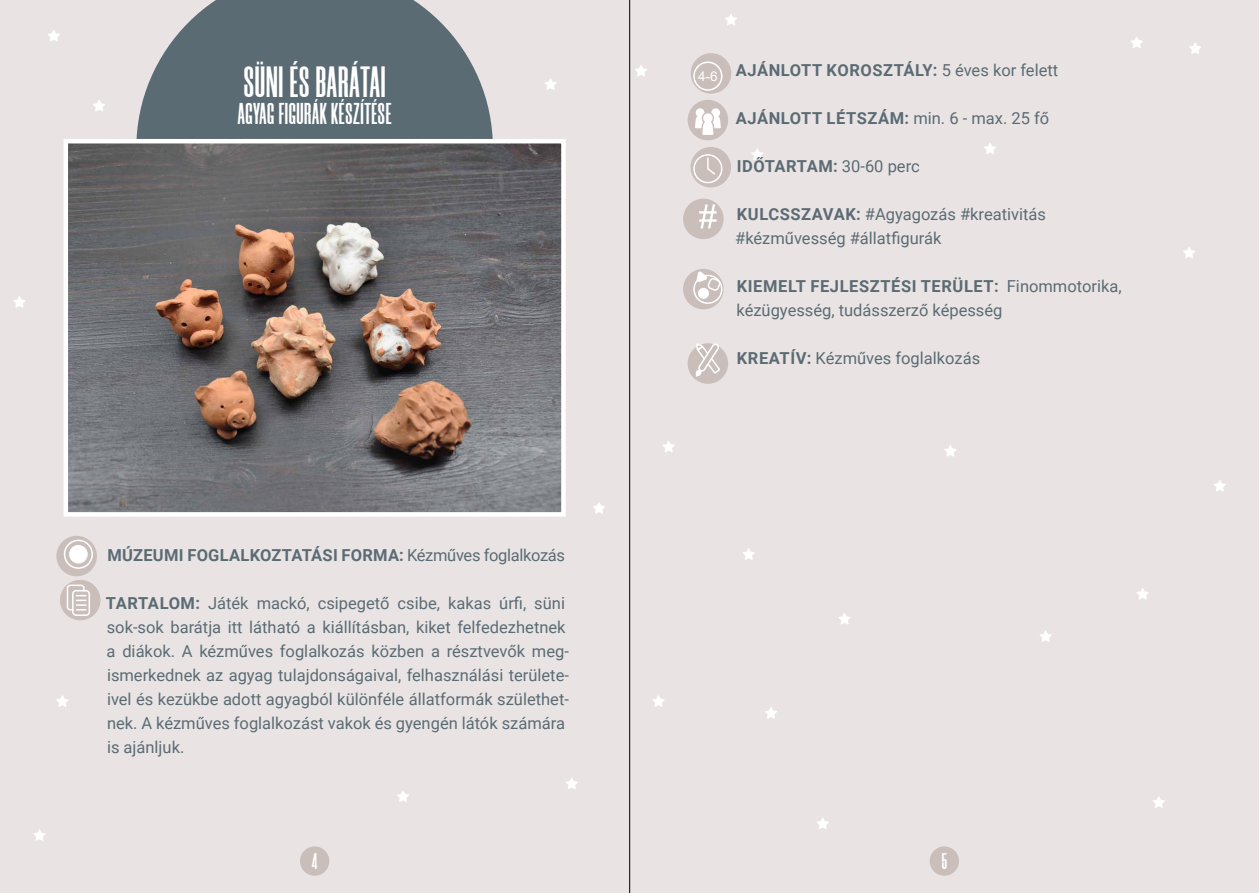
<style>
.page{position:relative;width:1259px;height:893px;background:#e9e4e3}
.page>*{position:absolute;margin:0;border:0;box-sizing:border-box;transform-origin:0 0}
.t1{font:700 43.5px "Morganite";letter-spacing:.02em;color:#fff}
.t2{font:700 30px "Morganite";letter-spacing:.02em;color:#fff}
.t3{font:700 22.5px "Morganite";color:#fff}
.t4{font:16.5px/24px "Roboto";color:#5b6b74}
.t5{font:700 16.5px "Roboto";letter-spacing:.015em;color:#5b6b74}
.t6{font:700 16.5px "Roboto";letter-spacing:.035em;color:#5b6b74}
.t7{font:13.5px "Arial";color:#fff}
.s1{font-weight:400}
.s2{font-weight:700}
</style>
<div class="page">
<svg style="left:663px;top:441px;width:12px;height:11px"></svg>
<svg style="left:838px;top:613px;width:13px;height:12px"></svg>
<svg style="left:743px;top:548px;width:12px;height:12px"></svg>
<svg style="left:765px;top:707px;width:12px;height:12px"></svg>
<svg style="left:653px;top:695px;width:11px;height:12px"></svg>
<svg style="left:1137px;top:588px;width:12px;height:12px"></svg>
<svg style="left:944px;top:445px;width:12px;height:12px"></svg>
<svg style="left:1214px;top:480px;width:12px;height:12px"></svg>
<svg style="left:1183px;top:247px;width:12px;height:11px"></svg>
<svg style="left:1131px;top:37px;width:12px;height:11px"></svg>
<svg style="left:1189px;top:43px;width:12px;height:11px"></svg>
<svg style="left:1040px;top:630px;width:12px;height:12px"></svg>
<svg style="left:1153px;top:796px;width:12px;height:12px"></svg>
<svg style="left:817px;top:818px;width:12px;height:11px"></svg>
<svg style="left:984px;top:143px;width:12px;height:11px"></svg>
<svg style="left:751px;top:148px;width:12px;height:12px"></svg>
<svg style="left:725px;top:14px;width:12px;height:11px"></svg>
<svg style="left:635px;top:65px;width:12px;height:12px"></svg>
<svg style="left:545px;top:78px;width:11px;height:12px"></svg>
<svg style="left:48px;top:30px;width:12px;height:11px"></svg>
<svg style="left:93px;top:100px;width:12px;height:12px"></svg>
<svg style="left:13px;top:296px;width:13px;height:12px"></svg>
<svg style="left:566px;top:778px;width:12px;height:11px"></svg>
<svg style="left:593px;top:502px;width:12px;height:12px"></svg>
<svg style="left:397px;top:791px;width:12px;height:11px"></svg>
<svg style="left:57px;top:695px;width:11px;height:12px"></svg>
<svg style="left:34px;top:829px;width:12px;height:12px"></svg>
<svg style="left:136px;top:0;width:357px;height:139px;background:#6f7c83"></svg>
<img style="left:69px;top:144px;width:492px;height:368px">
<div style="left:64px;top:139px;width:502px;height:378px;border:4px solid #fff"></div>
<div style="left:56px;top:536px;width:41px;height:40px;background:#cabeba;border-radius:50%"></div>
<div style="left:60px;top:580px;width:40px;height:40px;background:#cabeba;border-radius:50%"></div>
<div style="left:64px;top:540px;width:29px;height:29px;border:2px solid #fff;border-radius:50%"></div>
<div style="left:69px;top:545px;width:19px;height:19px;background:#fff;border-radius:50%"></div>
<svg style="left:66px;top:584px;width:24px;height:33px"></svg>
<div style="left:687px;top:343px;width:41px;height:41px;background:#cabeba;border-radius:50%"></div>
<div style="left:683px;top:269px;width:40px;height:40px;background:#cabeba;border-radius:50%"></div>
<div style="left:683px;top:199px;width:40px;height:40px;background:#cabeba;border-radius:50%"></div>
<div style="left:690px;top:147px;width:41px;height:40px;background:#cabeba;border-radius:50%"></div>
<div style="left:687px;top:100px;width:41px;height:40px;background:#cabeba;border-radius:50%"></div>
<div style="left:691px;top:53px;width:40px;height:41px;background:#cabeba;border-radius:50%"></div>
<svg style="left:692px;top:153px;width:31px;height:31px"></svg>
<div style="left:693px;top:62px;width:29px;height:29px;border:2px solid #fff;border-radius:50%"></div>
<svg style="left:695px;top:108px;width:26px;height:27px"></svg>
<svg style="left:699px;top:204px;width:17px;height:24px"></svg>
<div style="left:693px;top:275px;width:29px;height:29px;border:2px solid #fff;border-radius:50%"></div>
<div style="left:698px;top:288px;width:11px;height:11px;background:#fff;border-radius:50%"></div>
<svg style="left:696px;top:271px;width:25px;height:21px"></svg>
<svg style="left:695px;top:343px;width:26px;height:34px"></svg>
<div style="left:300px;top:846px;width:29px;height:30px;background:#cabeba;border-radius:50%"></div>
<div style="left:929px;top:846px;width:30px;height:30px;background:#cabeba;border-radius:50%"></div>
<hr style="left:629px;top:0;width:1px;height:893px;background:#000">
<h1 class="t1" style="left:244px;top:59px;width:143px">SÜNI ÉS BARÁTAI</h1>
<h2 class="t2" style="left:238px;top:98px;width:155px">AGYAG FIGURÁK KÉSZÍTÉSE</h2>
<p class="t5" style="left:107px;top:543px;width:459px">MÚZEUMI FOGLALKOZTATÁSI FORMA: <span class="s1">Kézműves foglalkozás</span></p>
<p class="t4" style="left:106px;top:590px;width:464px"><span class="s2">TARTALOM:</span> Játék mackó, csipegető csibe, kakas úrfi, süni sok-sok barátja itt látható a kiállításban, kiket felfedezhetnek a diákok. A kézműves foglalkozás közben a résztvevők meg&shy;ismerkednek az agyag tulajdonságaival, felhasználási területe&shy;ivel és kezükbe adott agyagból különféle állatformák születhet&shy;nek. A kézműves foglalkozást vakok és gyengén látók számára is ajánljuk.</p>
<p class="t7" style="left:698px;top:67px;width:21px">4-6</p>
<p class="t6" style="left:735px;top:59px;width:324px">AJÁNLOTT KOROSZTÁLY: <span class="s1">5 éves kor felett</span></p>
<p class="t6" style="left:735px;top:107px;width:315px">AJÁNLOTT LÉTSZÁM: <span class="s1">min. 6 - max. 25 fő</span></p>
<p class="t5" style="left:736px;top:155px;width:184px">IDŐTARTAM: <span class="s1">30-60 perc</span></p>
<p class="t4" style="left:735px;top:202px;width:312px"><span class="s2">KULCSSZAVAK:</span> #Agyagozás #kreativitás #kézművesség #állatfigurák</p>
<p class="t4" style="left:736px;top:274px;width:387px"><span class="s2">KIEMELT FEJLESZTÉSI TERÜLET:</span> Finommotorika, kézügyesség, tudásszerző képesség</p>
<p class="t4" style="left:737px;top:346px;width:245px"><span class="s2">KREATÍV:</span> Kézműves foglalkozás</p>
<h3 class="t3" style="left:312px;top:850px;width:7px">4</h3>
<h3 class="t3" style="left:941px;top:850px;width:7px">5</h3>
</div>
